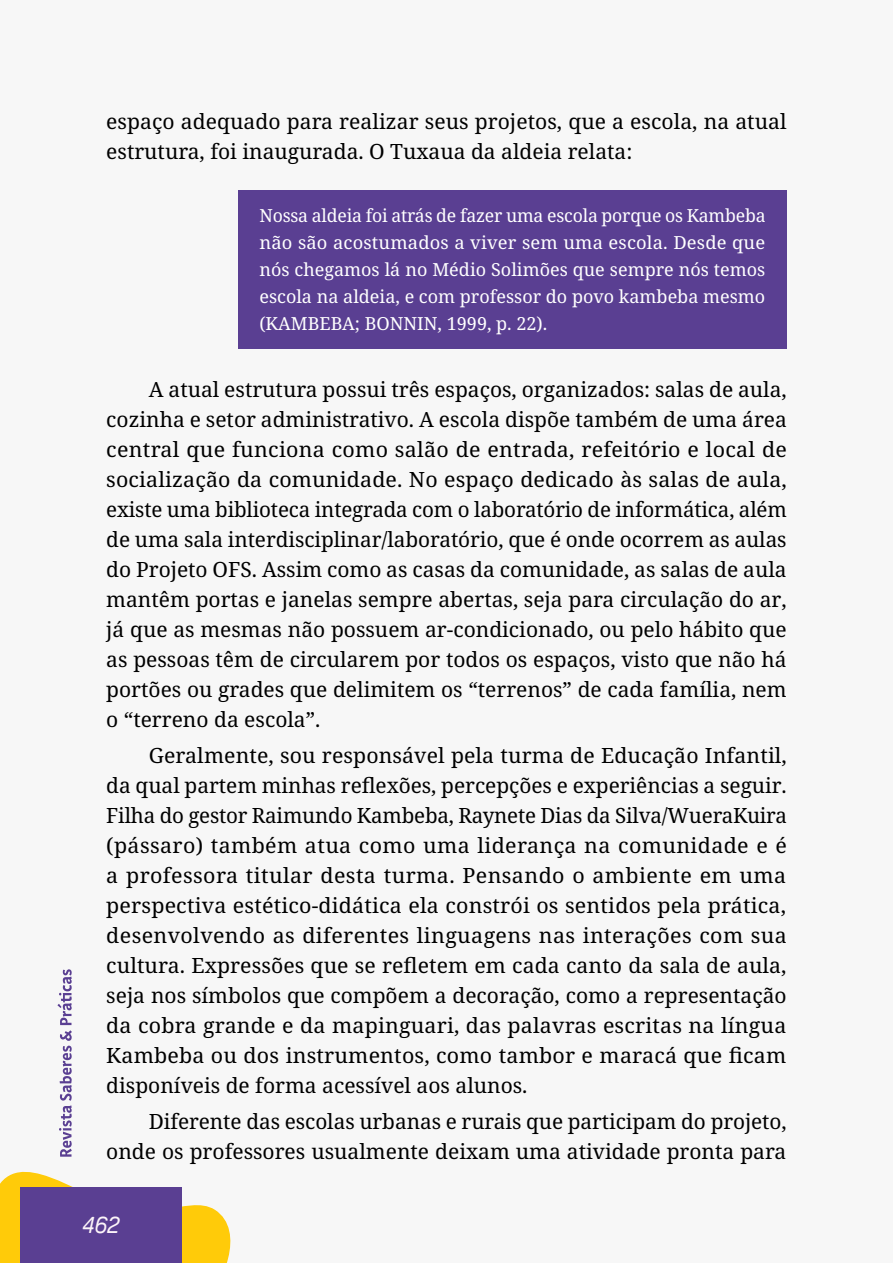
<style>
.page{position:relative;width:893px;height:1263px;background:#fff}
.page>*{position:absolute;margin:0;border:0;box-sizing:border-box;transform-origin:0 0}
.t1{font:italic 24px "Oscine";color:#fcf4f9}
.t2{font:21px/30px "Noto Serif";color:#000;text-align:justify}
.t3{font:18px/27px "Noto Serif";color:#fff;text-align:justify}
</style>
<div class="page">
<svg style="left:0;top:969px;width:231px;height:294px"></svg>
<div style="left:238px;top:190px;width:549px;height:158px;background:#5a3f92"></div>
<p class="t2" style="left:106px;top:107px;width:682px">espaço adequado para realizar seus projetos, que a escola, na atual estrutura, foi inaugurada. O Tuxaua da aldeia relata:</p>
<p class="t3" style="left:259px;top:203px;width:508px">Nossa aldeia foi atrás de fazer uma escola porque os Kambeba não são acostumados a viver sem uma escola. Desde que nós chegamos lá no Médio Solimões que sempre nós temos escola na aldeia, e com professor do povo kambeba mesmo (KAMBEBA; BONNIN, 1999, p. 22).</p>
<p class="t2" style="left:106px;top:375px;width:682px;text-indent:43px">A atual estrutura possui três espaços, organizados: salas de aula, cozinha e setor administrativo. A escola dispõe também de uma área central que funciona como salão de entrada, refeitório e local de socialização da comunidade. No espaço dedicado às salas de aula, existe uma biblioteca integrada com o laboratório de informática, além de uma sala interdisciplinar/laboratório, que é onde ocorrem as aulas do Projeto OFS. Assim como as casas da comunidade, as salas de aula mantêm portas e janelas sempre abertas, seja para circulação do ar, já que as mesmas não possuem ar-condicionado, ou pelo hábito que as pessoas têm de circularem por todos os espaços, visto que não há portões ou grades que delimitem os “terrenos” de cada família, nem o “terreno da escola”.</p>
<p class="t2" style="left:106px;top:741px;width:682px;text-indent:43px">Geralmente, sou responsável pela turma de Educação Infantil, da qual partem minhas reflexões, percepções e experiências a seguir.<br>Filha do gestor Raimundo Kambeba, Raynete Dias da Silva/WueraKuira (pássaro) também atua como uma liderança na comunidade e é a professora titular desta turma. Pensando o ambiente em uma perspectiva estético-didática ela constrói os sentidos pela prática, desenvolvendo as diferentes linguagens nas interações com sua cultura. Expressões que se refletem em cada canto da sala de aula, seja nos símbolos que compõem a decoração, como a representação da cobra grande e da mapinguari, das palavras escritas na língua Kambeba ou dos instrumentos, como tambor e maracá que ficam disponíveis de forma acessível aos alunos.</p>
<p class="t2" style="left:106px;top:1107px;width:682px;text-align:right">Diferente das escolas urbanas e rurais que participam do projeto, onde os professores usualmente deixam uma atividade pronta para</p>
<p class="t1" style="left:82px;top:1211px;width:39px">462</p>
</div>
